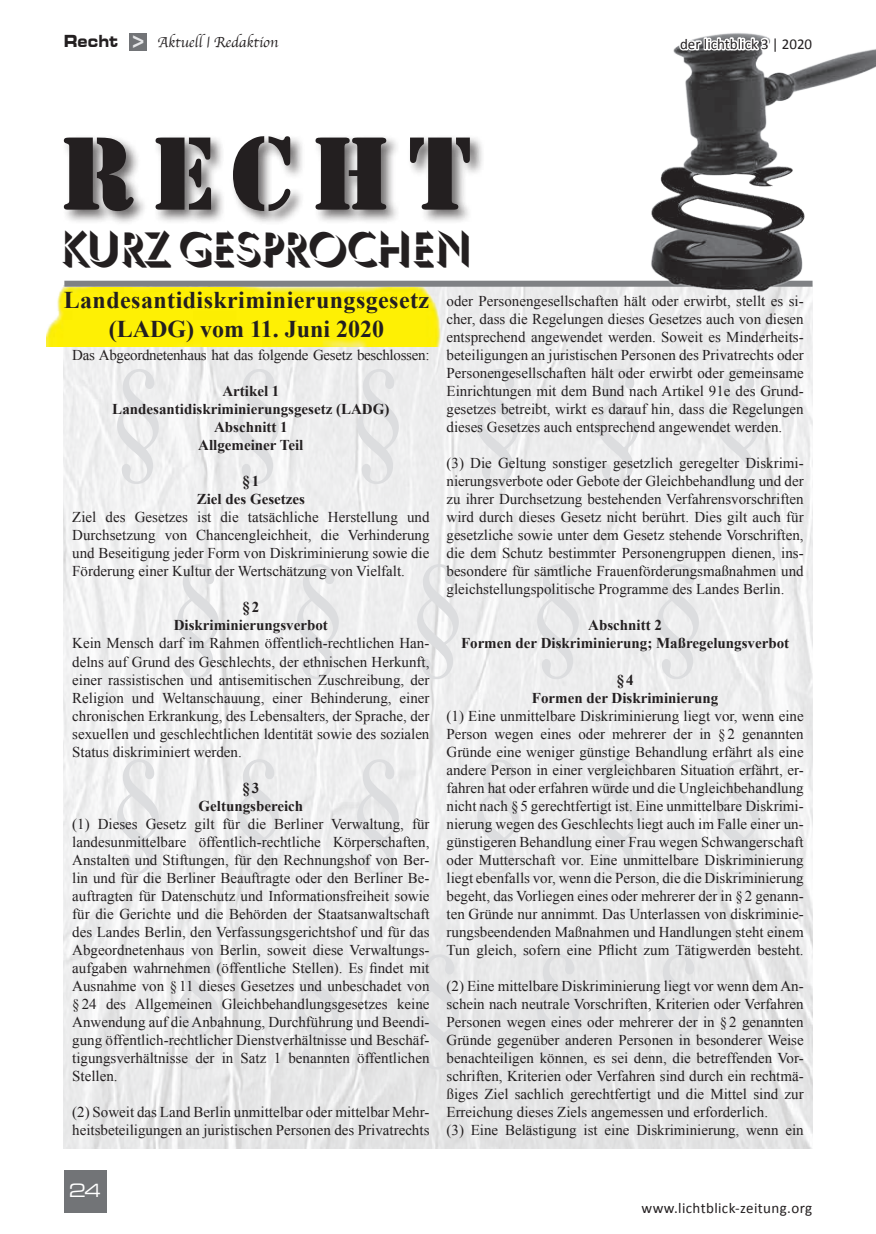
<style>
.page{position:relative;width:876px;height:1234px;background:#fff}
.page>*{position:absolute;margin:0;border:0;box-sizing:border-box;transform-origin:0 0}
.t1{font:132px/195px "Times New Roman";color:#dcdddf;text-align:center;scale:.91 1}
.t2{font:108px "Army";letter-spacing:.15em;color:#231f20}
.t3{font:45px "Umbicio Normal";letter-spacing:-.03em;color:#231f20}
.No_Spacing{font:700 24px/28.8px "Times New Roman";letter-spacing:.02em;color:#231f20;text-align:center}
.t4{font:21px "Stencil Std";color:#e6e7e9}
.t5{font:expanded 18px "Square 721 BT";color:#fff}
.t6{font:700 expanded 16.5px "Square 721 BT";color:#231f20;scale:.82 1}
.Fließtext{font:15px/18px "Times New Roman";color:#231f20;text-align:justify}
.Fließtext-2{font:700 15px "Times New Roman";color:#231f20}
.Fließtext-3{font:15px "Times New Roman";letter-spacing:-.02em;color:#231f20}
.t7{font:15px "Calibri";letter-spacing:.015em;color:#231f20}
.t8{font:15px "Apple Chancery";color:#231f20}
</style>
<div class="page">
<img style="left:64px;top:286px;width:748px;height:862px">
<div style="left:61px;top:134px;width:424px;height:92px;background:#231f20;opacity:.65"></div>
<div style="left:64px;top:280px;width:748px;height:6px;background:#7f8184"></div>
<img style="left:634px;top:33px;width:242px;height:269px">
<div style="left:64px;top:1169px;width:42px;height:43px;background:#727477"></div>
<div style="left:130px;top:33px;width:17px;height:17px;background:#727477"></div>
<svg style="left:677px;top:35px;width:138px;height:20px"></svg>
<img style="left:47px;top:287px;width:395px;height:59px">
<p class="t6" style="left:64px;top:31px;width:68px">Recht</p>
<p class="t4" style="left:132px;top:27px;width:14px">&gt;</p>
<p class="t8" style="left:157px;top:33px;width:122px">Aktuell | Redaktion</p>
<p class="t7" style="left:680px;top:34px;width:134px">der lichtblick 3 | 2020</p>
<h2 class="t2" style="left:60px;top:111px;width:414px">Recht</h2>
<h3 class="t3" style="left:61px;top:218px;width:414px">KURZ GESPROCHEN</h3>
<p class="No_Spacing" style="left:64px;top:284px;width:367px">Landesantidiskriminierungsgesetz (LADG) vom 11. Juni 2020</p>
<p class="Fließtext" style="left:446px;top:292px;width:359px">oder Personengesellschaften hält oder erwirbt, stellt es si&shy;cher, dass die Regelungen dieses Gesetzes auch von diesen entsprechend angewendet werden. Soweit es Minderheits&shy;beteiligungen an juristischen Personen des Privatrechts oder Personengesellschaften hält oder erwirbt oder gemeinsame Einrichtungen mit dem Bund nach Artikel 91e des Grund&shy;gesetzes betreibt, wirkt es darauf hin, dass die Regelungen dieses Gesetzes auch entsprechend angewendet werden.</p>
<p class="Fließtext" style="left:446px;top:454px;width:359px">(3) Die Geltung sonstiger gesetzlich geregelter Diskrimi&shy;nierungsverbote oder Gebote der Gleichbehandlung und der zu ihrer Durchsetzung bestehenden Verfahrensvorschriften wird durch dieses Gesetz nicht berührt. Dies gilt auch für gesetzliche sowie unter dem Gesetz stehende Vorschriften, die dem Schutz bestimmter Personengruppen dienen, ins&shy;besondere für sämtliche Frauenförderungsmaßnahmen und gleichstellungspolitische Programme des Landes Berlin.</p>
<p class="Fließtext-2" style="left:588px;top:615px;width:75px">Abschnitt 2</p>
<p class="Fließtext-2" style="left:461px;top:633px;width:330px">Formen der Diskriminierung; Maßregelungsverbot</p>
<p class="Fließtext-2" style="left:617px;top:669px;width:18px">§4</p>
<p class="Fließtext-2" style="left:532px;top:687px;width:188px">Formen der Diskriminierung</p>
<p class="Fließtext" style="left:446px;top:706px;width:359px">(1) Eine unmittelbare Diskriminierung liegt vor, wenn eine Person wegen eines oder mehrerer der in §2 genannten Gründe eine weniger günstige Behandlung erfährt als eine andere Person in einer vergleichbaren Situation erfährt, er&shy;fahren hat oder erfahren würde und die Ungleichbehandlung nicht nach §5 gerechtfertigt ist. Eine unmittelbare Diskrimi&shy;nierung wegen des Geschlechts liegt auch im Falle einer un&shy;günstigeren Behandlung einer Frau wegen Schwangerschaft oder Mutterschaft vor. Eine unmittelbare Diskriminierung liegt ebenfalls vor, wenn die Person, die die Diskriminierung begeht, das Vorliegen eines oder mehrerer der in §2 genann&shy;ten Gründe nur annimmt. Das Unterlassen von diskriminie&shy;rungsbeendenden Maßnahmen und Handlungen steht einem Tun gleich, sofern eine Pflicht zum Tätigwerden besteht.</p>
<p class="Fließtext" style="left:446px;top:976px;width:359px">(2) Eine mittelbare Diskriminierung liegt vor wenn dem An&shy;schein nach neutrale Vorschriften, Kriterien oder Verfahren Personen wegen eines oder mehrerer der in §2 genannten</p>
<p class="Fließtext" style="left:446px;top:1030px;width:359px">Gründe gegenüber anderen Personen in besonderer Weise benachteiligen können, es sei denn, die betreffenden Vor&shy;schriften, Kriterien oder Verfahren sind durch ein rechtmä&shy;ßiges Ziel sachlich gerechtfertigt und die Mittel sind zur Erreichung dieses Ziels angemessen und erforderlich.</p>
<p class="Fließtext" style="left:446px;top:1120px;width:359px">(3) Eine Belästigung ist eine Diskriminierung, wenn ein</p>
<p class="Fließtext-3" style="left:72px;top:345px;width:359px">Das Abgeordnetenhaus hat das folgende Gesetz beschlossen:</p>
<p class="Fließtext-2" style="left:222px;top:381px;width:59px">Artikel 1</p>
<p class="Fließtext-2" style="left:112px;top:399px;width:279px">Landesantidiskriminierungsgesetz (LADG)</p>
<p class="Fließtext-2" style="left:214px;top:417px;width:75px">Abschnitt 1</p>
<p class="Fließtext-2" style="left:198px;top:435px;width:107px">Allgemeiner Teil</p>
<p class="Fließtext-2" style="left:242px;top:471px;width:18px">§1</p>
<p class="Fließtext-2" style="left:197px;top:489px;width:110px">Ziel des Gesetzes</p>
<p class="Fließtext" style="left:72px;top:508px;width:359px">Ziel des Gesetzes ist die tatsächliche Herstellung und Durchsetzung von Chancengleichheit, die Verhinderung und Beseitigung jeder Form von Diskriminierung sowie die Förderung einer Kultur der Wertschätzung von Vielfalt.</p>
<p class="Fließtext-2" style="left:242px;top:597px;width:18px">§2</p>
<p class="Fließtext-2" style="left:174px;top:615px;width:156px">Diskriminierungsverbot</p>
<p class="Fließtext" style="left:72px;top:634px;width:359px">Kein Mensch darf im Rahmen öffentlich-rechtlichen Han&shy;delns auf Grund des Geschlechts, der ethnischen Herkunft, einer rassistischen und antisemitischen Zuschreibung, der Religion und Weltanschauung, einer Behinderung, einer chronischen Erkrankung, des Lebensalters, der Sprache, der sexuellen und geschlechtlichen ldentität sowie des sozialen Status diskriminiert werden.</p>
<p class="Fließtext-2" style="left:242px;top:777px;width:18px">§3</p>
<p class="Fließtext-2" style="left:199px;top:795px;width:106px">Geltungsbereich</p>
<p class="Fließtext" style="left:72px;top:814px;width:359px">(1) Dieses Gesetz gilt für die Berliner Verwaltung, für landesunmittelbare öffentlich-rechtliche Körperschaften, Anstalten und Stiftungen, für den Rechnungshof von Ber&shy;lin und für die Berliner Beauftragte oder den Berliner Be&shy;auftragten für Datenschutz und Informationsfreiheit sowie für die Gerichte und die Behörden der Staatsanwaltschaft des Landes Berlin, den Verfassungsgerichtshof und für das Abgeordnetenhaus von Berlin, soweit diese Verwaltungs&shy;aufgaben wahrnehmen (öffentliche Stellen). Es findet mit Ausnahme von § 11 dieses Gesetzes und unbeschadet von § 24 des Allgemeinen Gleichbehandlungsgesetzes keine Anwendung auf die Anbahnung, Durchführung und Beendi&shy;gung öffentlich-rechtlicher Dienstverhältnisse und Beschäf&shy;tigungsverhältnisse der in Satz 1 benannten öffentlichen Stellen.</p>
<p class="Fließtext" style="left:72px;top:1102px;width:359px">(2) Soweit das Land Berlin unmittelbar oder mittelbar Mehr&shy;heitsbeteiligungen an juristischen Personen des Privatrechts</p>
<h1 class="t1" style="left:108px;top:314px;width:727px">§ § § § § § § § § § §<br>§ § § § § § § § § § §</h1>
<p class="t5" style="left:69px;top:1179px;width:34px">24</p>
<p class="t7" style="left:642px;top:1197px;width:172px">www.lichtblick-zeitung.org</p>
</div>
